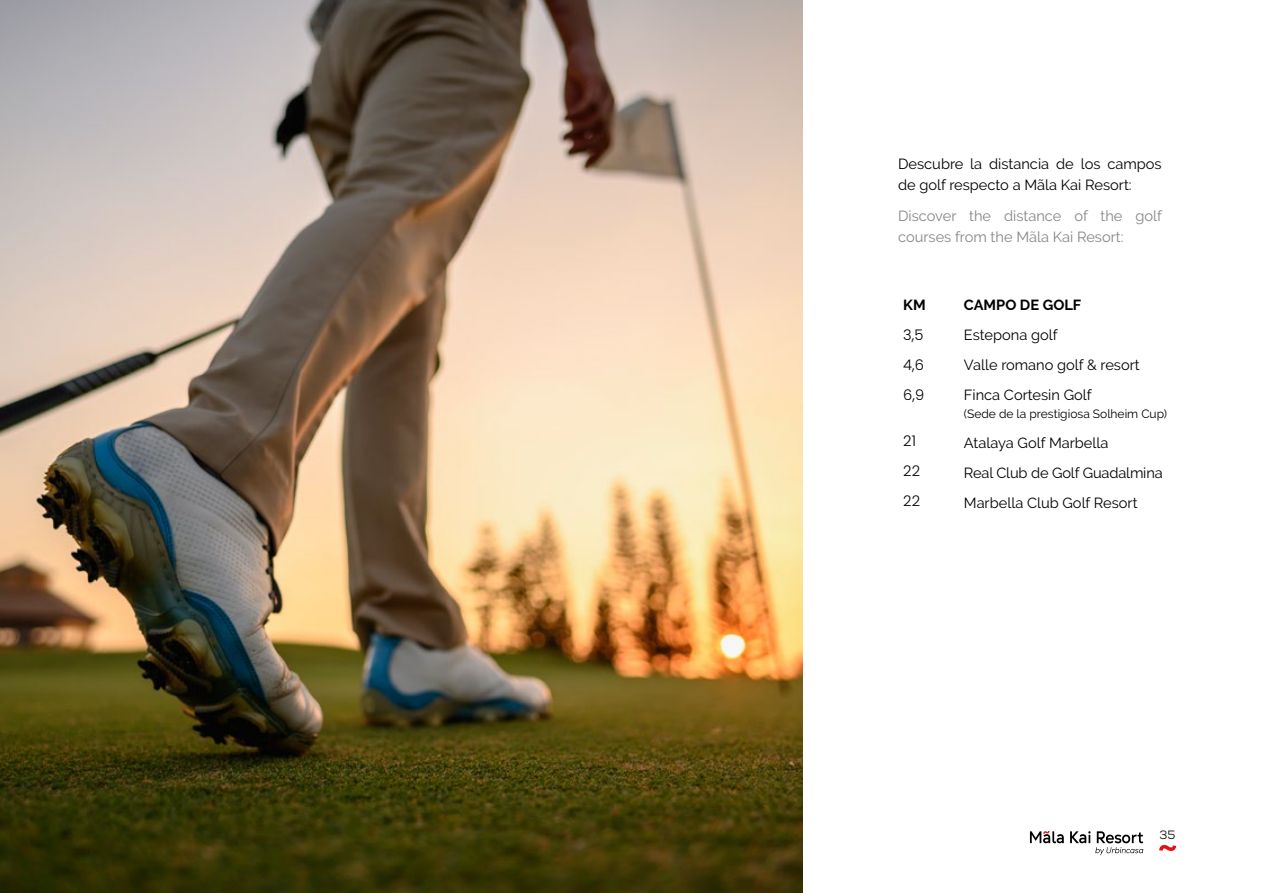
<style>
.page{position:relative;width:1263px;height:893px;background:#fff}
.page>*{position:absolute;margin:0;border:0;box-sizing:border-box;transform-origin:0 0}
.t1{font:14.7px/30px "Raleway";color:#000}
.t2{font:14.7px/21px "Raleway";color:#878787}
.t3{font:300 14.7px/30px "Poppins";color:#000;text-align:justify}
.t4{font:700 14.7px "Raleway";color:#000}
.t5{font:12px "Raleway";color:#000}
.t6{font:12px "Nexa";color:#000}
</style>
<div class="page">
<svg style="left:1070px;top:831px;width:73px;height:24px"></svg>
<svg style="left:1030px;top:831px;width:34px;height:12px"></svg>
<svg style="left:1159px;top:845px;width:17px;height:6px"></svg>
<img style="left:0;top:0;width:802px;height:893px">
<p class="t1" style="left:898px;top:153px;width:265px;line-height:21px">Descubre la distancia de los campos de golf respecto a Mãla Kai Resort:</p>
<p class="t2" style="left:898px;top:206px;width:265px">Discover the distance of the golf courses from the Mãla Kai Resort:</p>
<p class="t4" style="left:903px;top:296px;width:24px">KM</p>
<p class="t3" style="left:903px;top:320px;width:22px">3,5<br>4,6<br>6,9</p>
<p class="t3" style="left:903px;top:426px;width:18px;text-align:left">21<br>22<br>22</p>
<p class="t4" style="left:964px;top:296px;width:119px">CAMPO DE GOLF</p>
<p class="t1" style="left:964px;top:319px;width:177px">Estepona golf<br>Valle romano golf &amp; resort<br>Finca Cortesin Golf</p>
<p class="t5" style="left:964px;top:406px;width:205px">(Sede de la prestigiosa Solheim Cup)</p>
<p class="t1" style="left:964px;top:427px;width:200px">Atalaya Golf Marbella<br>Real Club de Golf Guadalmina<br>Marbella Club Golf Resort</p>
<p class="t6" style="left:1159px;top:828px;width:17px">35</p>
</div>
